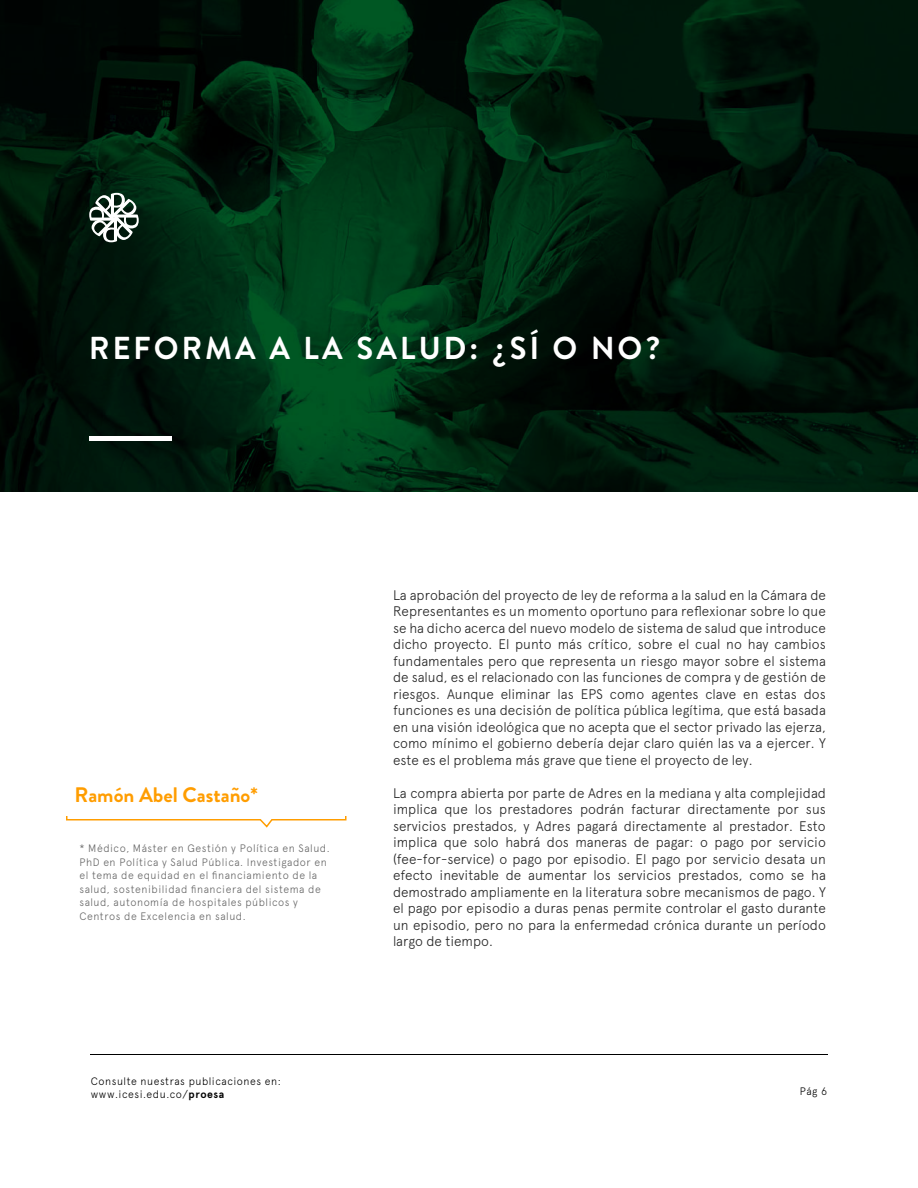
<style>
.page{position:relative;width:918px;height:1188px;background:#fff}
.page>*{position:absolute;margin:0;border:0;box-sizing:border-box;transform-origin:0 0}
.t1{font:700 31.8px "Brandon Text";letter-spacing:.1em;color:#fff}
.t2{font:700 21px "Brandon Grotesque";color:#ff9d00}
.t3{font:300 13.95px/16.5px "Apercu";color:#252525;text-align:justify}
.t4{font:300 10.8px/13.5px "Apercu";letter-spacing:.05em;color:#666}
.t5{font:300 10.8px/13.5px "Apercu";letter-spacing:.05em;color:#000}
.s1{font-weight:700}
</style>
<div class="page">
<hr style="left:90px;top:1054px;width:738px;height:1px;background:#000">
<svg style="left:0;top:0;width:918px;height:492px;background:#001e0d"></svg>
<div style="left:89px;top:436px;width:83px;height:5px;background:#fff"></div>
<svg style="left:89px;top:193px;width:50px;height:49px"></svg>
<svg style="left:66px;top:816px;width:281px;height:12px"></svg>
<h1 class="t1" style="left:89px;top:326px;width:573px">REFORMA A LA SALUD: ¿SÍ O NO?</h1>
<h2 class="t2" style="left:74px;top:780px;width:185px">Ramón Abel Castaño*</h2>
<p class="t4" style="left:79px;top:842px;width:252px">* Médico, Máster en Gestión y Política en Salud.<br>PhD en Política y Salud Pública. Investigador en el tema de equidad en el financiamiento de la salud, sostenibilidad financiera del sistema de salud, autonomía de hospitales públicos y Centros de Excelencia en salud.</p>
<p class="t3" style="left:393px;top:586px;width:434px">La aprobación del proyecto de ley de reforma a la salud en la Cámara de Representantes es un momento oportuno para reflexionar sobre lo que se ha dicho acerca del nuevo modelo de sistema de salud que introduce dicho proyecto. El punto más crítico, sobre el cual no hay cambios fundamentales pero que representa un riesgo mayor sobre el sistema de salud, es el relacionado con las funciones de compra y de gestión de riesgos. Aunque eliminar las EPS como agentes clave en estas dos funciones es una decisión de política pública legítima, que está basada en una visión ideológica que no acepta que el sector privado las ejerza, como mínimo el gobierno debería dejar claro quién las va a ejercer. Y este es el problema más grave que tiene el proyecto de ley.</p>
<p class="t3" style="left:393px;top:784px;width:434px">La compra abierta por parte de Adres en la mediana y alta complejidad implica que los prestadores podrán facturar directamente por sus servicios prestados, y Adres pagará directamente al prestador. Esto implica que solo habrá dos maneras de pagar: o pago por servicio (fee-for-service) o pago por episodio. El pago por servicio desata un efecto inevitable de aumentar los servicios prestados, como se ha demostrado ampliamente en la literatura sobre mecanismos de pago. Y el pago por episodio a duras penas permite controlar el gasto durante un episodio, pero no para la enfermedad crónica durante un período largo de tiempo.</p>
<p class="t5" style="left:91px;top:1074px;width:191px">Consulte nuestras publicaciones en: www.icesi.edu.co/<span class="s1">proesa</span></p>
<p class="t5" style="left:800px;top:1084px;width:29px">Pág 6</p>
</div>
